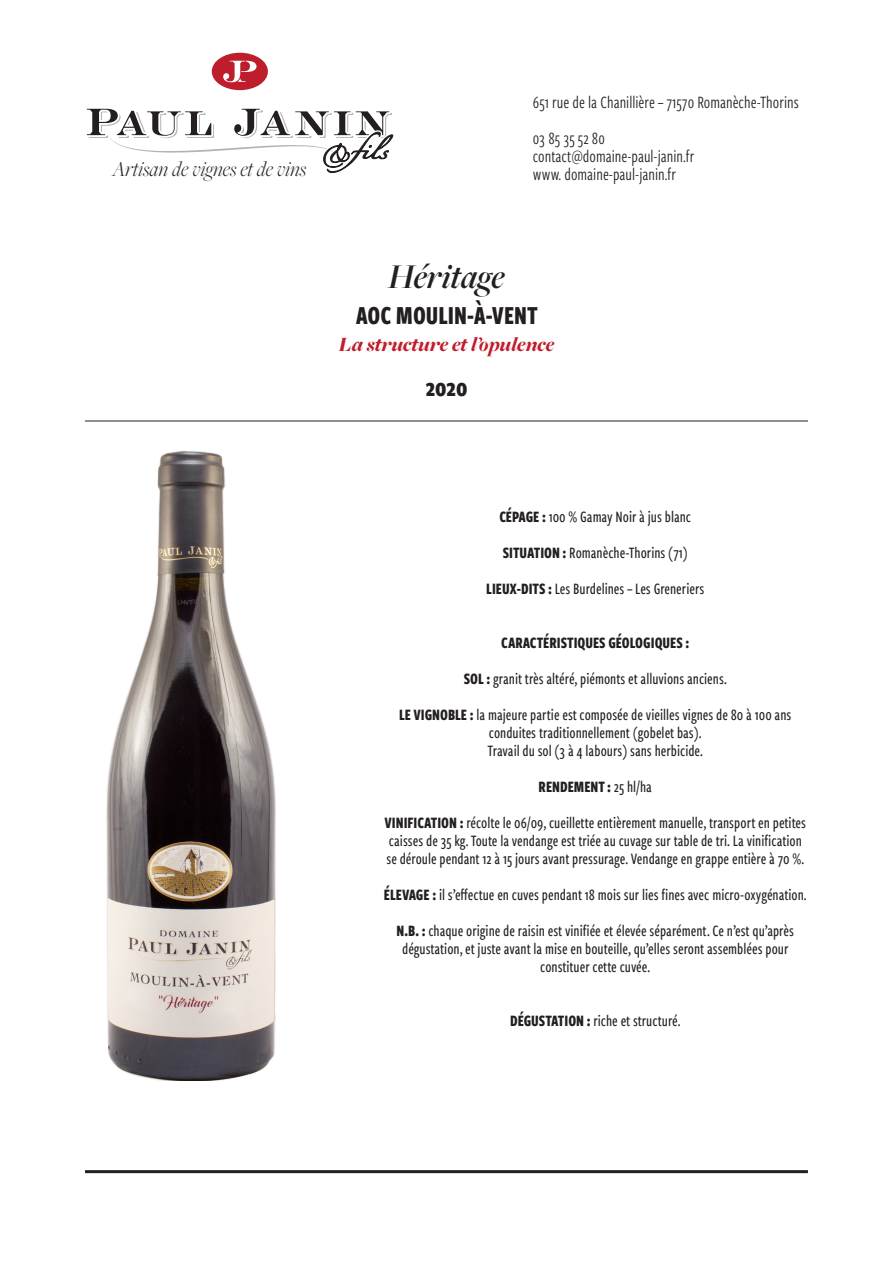
<style>
.page{position:relative;width:893px;height:1263px;background:#fff}
.page>*{position:absolute;margin:0;border:0;box-sizing:border-box;transform-origin:0 0}
.t1{font:italic 600 36px "Freight Big Pro";color:#231f20}
.t2{font:700 27px "Freight Sans Cmp Pro";color:#231f20}
.t3{font:italic 300 22.35px "Freight Big Pro";color:#231f20}
.t4{font:italic 900 21px "Freight Big Pro";color:#be1d2c}
.t5{font:18px/36px "Freight Sans Cmp Pro";color:#231f20}
.t6{font:500 16.5px/18px "Freight Sans Cmp Pro";color:#231f20;text-align:center}
.t7{font:700 16.5px "Freight Sans Cmp Pro";color:#231f20}
.s1{font-weight:700}
.s2{font-weight:500}
</style>
<div class="page">
<div style="left:212px;top:53px;width:56px;height:37px;background:#be1d2c;border-radius:50%"></div>
<svg style="left:86px;top:61px;width:308px;height:113px"></svg>
<hr style="left:85px;top:1170px;width:723px;height:3px;background:#231f20">
<img style="left:107px;top:451px;width:169px;height:629px">
<hr style="left:85px;top:421px;width:723px;height:1px;background:#231f20">
<h3 class="t3" style="left:112px;top:154px;width:195px">Artisan de vignes et de vins</h3>
<p class="t5" style="left:533px;top:83px;width:267px">651 rue de la Chanillière – 71570 Romanèche-Thorins<br>03 85 35 52 80</p>
<p class="t5" style="left:533px;top:146px;width:163px;line-height:18px">contact@domaine-paul-janin.fr www. domaine-paul-janin.fr</p>
<p class="t1" style="left:388px;top:253px;width:118px">Héritage</p>
<p class="t2" style="left:356px;top:297px;width:183px">AOC MOULIN-À-VENT</p>
<p class="t4" style="left:339px;top:330px;width:217px">La structure et l’opulence</p>
<p class="t2" style="left:425px;top:369px;width:44px">2020</p>
<p class="t6" style="left:499px;top:507px;width:193px"><span class="s1">CÉPAGE :</span> 100 % Gamay Noir à jus blanc</p>
<p class="t6" style="left:503px;top:543px;width:187px"><span class="s1">SITUATION :</span> Romanèche-Thorins (71)</p>
<p class="t6" style="left:486px;top:579px;width:220px"><span class="s1">LIEUX-DITS :</span> Les Burdelines – Les Greneriers</p>
<p class="t7" style="left:501px;top:631px;width:190px">CARACTÉRISTIQUES GÉOLOGIQUES :</p>
<p class="t6" style="left:464px;top:669px;width:265px"><span class="s1">SOL :</span> granit très altéré, piémonts et alluvions anciens.</p>
<p class="t6" style="left:399px;top:705px;width:394px"><span class="s1">LE VIGNOBLE :</span> la majeure partie est composée de vieilles vignes de 80 à 100 ans conduites traditionnellement (gobelet bas).</p>
<p class="t6" style="left:488px;top:741px;width:217px">Travail du sol (3 à 4 labours) sans herbicide.</p>
<p class="t7" style="left:539px;top:775px;width:115px">RENDEMENT : <span class="s2">25 hl/ha</span></p>
<p class="t6" style="left:384px;top:813px;width:423px;text-align:left"><span class="s1">VINIFICATION :</span> récolte le 06/09, cueillette entièrement manuelle, transport en petites caisses de 35 kg. Toute la vendange est triée au cuvage sur table de tri. La vinification se déroule pendant 12 à 15 jours avant pressurage. Vendange en grappe entière à 70 %.</p>
<p class="t6" style="left:384px;top:885px;width:424px"><span class="s1">ÉLEVAGE :</span> il s’effectue en cuves pendant 18 mois sur lies fines avec micro-oxygénation.</p>
<p class="t6" style="left:397px;top:921px;width:399px"><span class="s1">N.B. :</span> chaque origine de raisin est vinifiée et élevée séparément. Ce n’est qu’après dégustation, et juste avant la mise en bouteille, qu’elles seront assemblées pour constituer cette cuvée.</p>
<p class="t6" style="left:510px;top:1011px;width:172px"><span class="s1">DÉGUSTATION :</span> riche et structuré.</p>
</div>
